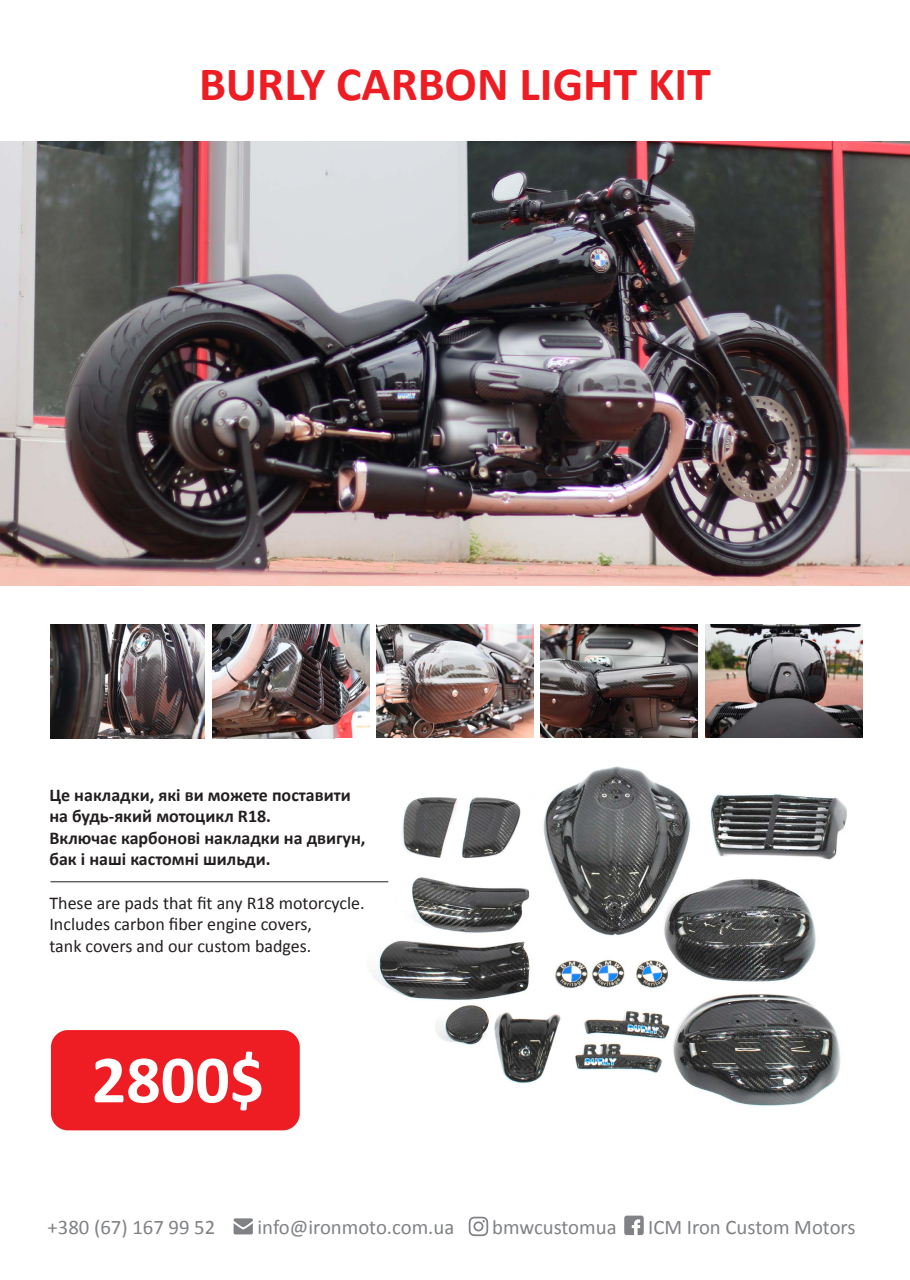
<style>
.page{position:relative;width:910px;height:1280px;background:#fff}
.page>*{position:absolute;margin:0;border:0;box-sizing:border-box;transform-origin:0 0}
.t1{font:700 68.1px "Calibri";color:#fff}
.t2{font:700 48px "Calibri";color:#ee1d23}
.t3{font:20.7px "Calibri";color:#808285}
.t4{font:700 18px/21.6px "Calibri";color:#231f20}
.t5{font:18px/21.6px "Calibri";color:#231f20}
</style>
<div class="page">
<img style="left:0;top:141px;width:910px;height:444px">
<img style="left:50px;top:624px;width:155px;height:115px">
<img style="left:212px;top:624px;width:157px;height:115px">
<img style="left:541px;top:624px;width:157px;height:114px">
<img style="left:705px;top:624px;width:157px;height:114px">
<img style="left:376px;top:624px;width:157px;height:114px">
<img style="left:335px;top:766px;width:512px;height:340px">
<hr style="left:51px;top:881px;width:337px;height:1px;background:#231f20">
<div style="left:51px;top:1030px;width:249px;height:100px;background:#ee1d23;border-radius:17px"></div>
<svg style="left:469px;top:1217px;width:19px;height:19px"></svg>
<svg style="left:624px;top:1215px;width:20px;height:20px"></svg>
<svg style="left:234px;top:1218px;width:19px;height:16px"></svg>
<h2 class="t2" style="left:199px;top:53px;width:513px">BURLY CARBON LIGHT KIT</h2>
<p class="t4" style="left:49px;top:784px;width:318px">Це накладки, які ви можете поставити на будь-який мотоцикл R18.<br>Включає карбонові накладки на двигун, бак і наші кастомні шильди.</p>
<p class="t5" style="left:49px;top:892px;width:317px">These are pads that fit any R18 motorcycle.<br>Includes carbon fiber engine covers,<br>tank covers and our custom badges.</p>
<h1 class="t1" style="left:92px;top:1036px;width:174px">2800$</h1>
<p class="t3" style="left:48px;top:1214px;width:169px">+380 (67) 167 99 52</p>
<p class="t3" style="left:257px;top:1214px;width:198px">info@ironmoto.com.ua</p>
<p class="t3" style="left:492px;top:1213px;width:126px">bmwcustomua</p>
<p class="t3" style="left:648px;top:1213px;width:209px">ICM Iron Custom Motors</p>
</div>
